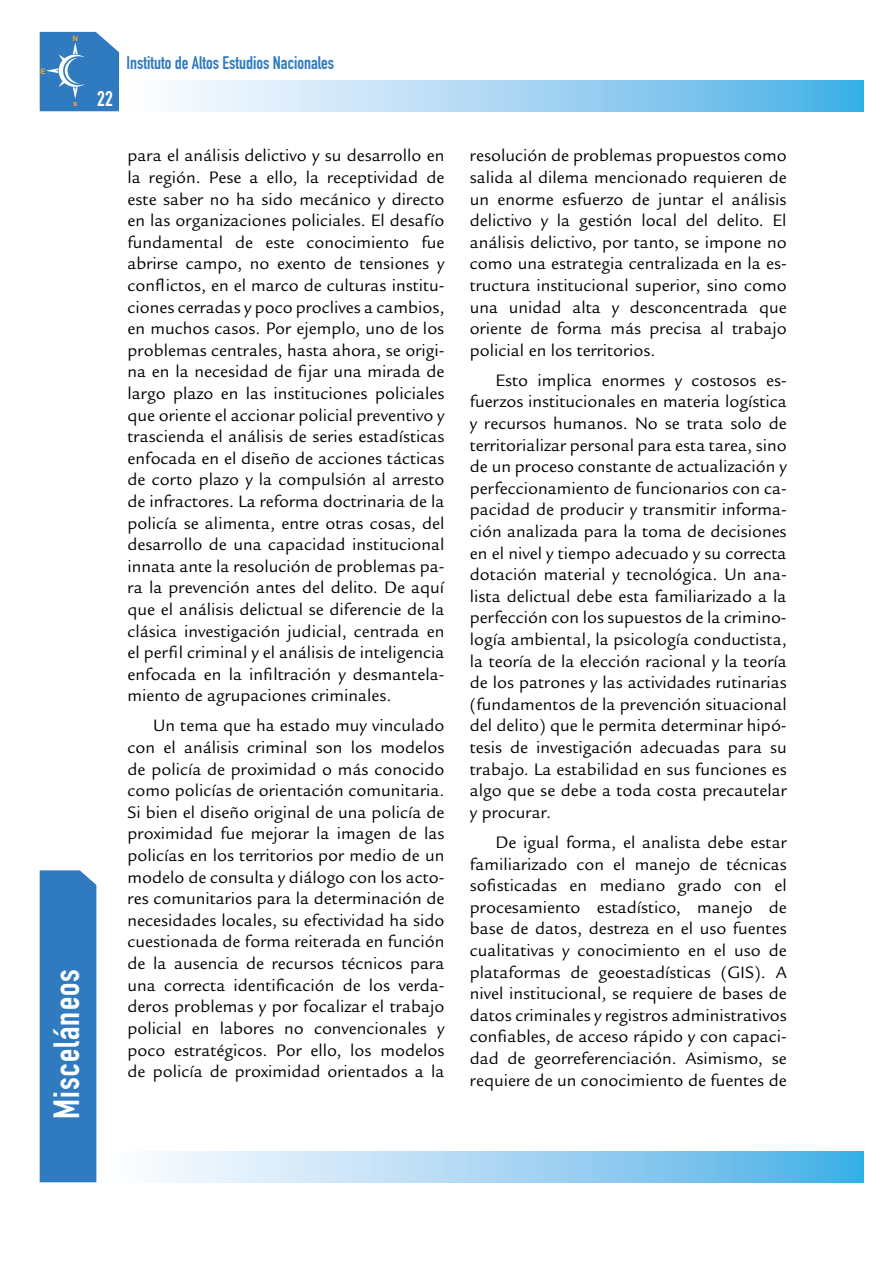
<style>
.page{position:relative;width:893px;height:1263px;background:#fff}
.page>*{position:absolute;margin:0;border:0;box-sizing:border-box;transform-origin:0 0}
.t1{font:36px "DIN Engschrift Std";letter-spacing:.03em;color:#fff}
.t2{font:21px "DIN Engschrift Std";color:#fff}
.t3{font:18px/21.6px "Legacy Sans Std";color:#000;text-align:justify}
.t4{font:18px "DIN Engschrift Std";color:#307abf}
.t5{font:700 7.5px "Helvetica";color:#f7a823}
</style>
<div class="page">
<svg style="left:178px;top:81px;width:686px;height:30px"></svg>
<svg style="left:96px;top:1152px;width:768px;height:30px"></svg>
<div style="left:40px;top:870px;width:56px;height:312px;background:#307abf"></div>
<svg style="left:40px;top:32px;width:79px;height:79px"></svg>
<p class="t5" style="left:40px;top:65px;width:7px">E</p>
<p class="t5" style="left:73px;top:33px;width:7px">N</p>
<p class="t5" style="left:73px;top:97px;width:6px">s</p>
<h1 class="t1" style="left:45px;top:1119px;width:152px;rotate:-90deg">Misceláneos</h1>
<p class="t2" style="left:97px;top:87px;width:17px">22</p>
<p class="t4" style="left:126px;top:52px;width:209px">Instituto de Altos Estudios Nacionales</p>
<p class="t3" style="left:128px;top:145px;width:318px">para el análisis delictivo y su desarrollo en la región. Pese a ello, la receptividad de este saber no ha sido mecánico y directo en las organizaciones policiales. El desafío fundamental de este conocimiento fue abrirse campo, no exento de tensiones y conflictos, en el marco de culturas institu&shy;ciones cerradas y poco proclives a cambios, en muchos casos. Por ejemplo, uno de los problemas centrales, hasta ahora, se origi&shy;na en la necesidad de fijar una mirada de largo plazo en las instituciones policiales que oriente el accionar policial preventivo y trascienda el análisis de series estadísticas enfocada en el diseño de acciones tácticas de corto plazo y la compulsión al arresto de infractores. La reforma doctrinaria de la policía se alimenta, entre otras cosas, del desarrollo de una capacidad institucional innata ante la resolución de problemas pa&shy;ra la prevención antes del delito. De aquí que el análisis delictual se diferencie de la clásica investigación judicial, centrada en el perfil criminal y el análisis de inteligencia enfocada en la infiltración y desmantela&shy;miento de agrupaciones criminales.</p>
<p class="t3" style="left:128px;top:715px;width:318px;text-indent:26px">Un tema que ha estado muy vinculado con el análisis criminal son los modelos de policía de proximidad o más conocido como policías de orientación comunitaria.<br>Si bien el diseño original de una policía de proximidad fue mejorar la imagen de las policías en los territorios por medio de un modelo de consulta y diálogo con los acto&shy;res comunitarios para la determinación de necesidades locales, su efectividad ha sido cuestionada de forma reiterada en función de la ausencia de recursos técnicos para una correcta identificación de los verda&shy;deros problemas y por focalizar el trabajo policial en labores no convencionales y poco estratégicos. Por ello, los modelos de policía de proximidad orientados a la</p>
<p class="t3" style="left:470px;top:145px;width:318px">resolución de problemas propuestos como salida al dilema mencionado requieren de un enorme esfuerzo de juntar el análisis delictivo y la gestión local del delito. El análisis delictivo, por tanto, se impone no como una estrategia centralizada en la es&shy;tructura institucional superior, sino como una unidad alta y desconcentrada que oriente de forma más precisa al trabajo policial en los territorios.</p>
<p class="t3" style="left:470px;top:369px;width:318px;text-indent:26px">Esto implica enormes y costosos es&shy;fuerzos institucionales en materia logística y recursos humanos. No se trata solo de territorializar personal para esta tarea, sino de un proceso constante de actualización y perfeccionamiento de funcionarios con ca&shy;pacidad de producir y transmitir informa&shy;ción analizada para la toma de decisiones en el nivel y tiempo adecuado y su correcta dotación material y tecnológica. Un ana&shy;lista delictual debe esta familiarizado a la perfección con los supuestos de la crimino&shy;logía ambiental, la psicología conductista, la teoría de la elección racional y la teoría de los patrones y las actividades rutinarias (fundamentos de la prevención situacional del delito) que le permita determinar hipó&shy;tesis de investigación adecuadas para su trabajo. La estabilidad en sus funciones es algo que se debe a toda costa precautelar y procurar.</p>
<p class="t3" style="left:470px;top:832px;width:318px;text-indent:26px">De igual forma, el analista debe estar familiarizado con el manejo de técnicas sofisticadas en mediano grado con el procesamiento estadístico, manejo de base de datos, destreza en el uso fuentes cualitativas y conocimiento en el uso de plataformas de geoestadísticas (GIS). A nivel institucional, se requiere de bases de datos criminales y registros administrativos confiables, de acceso rápido y con capaci&shy;dad de georreferenciación. Asimismo, se requiere de un conocimiento de fuentes de</p>
</div>
